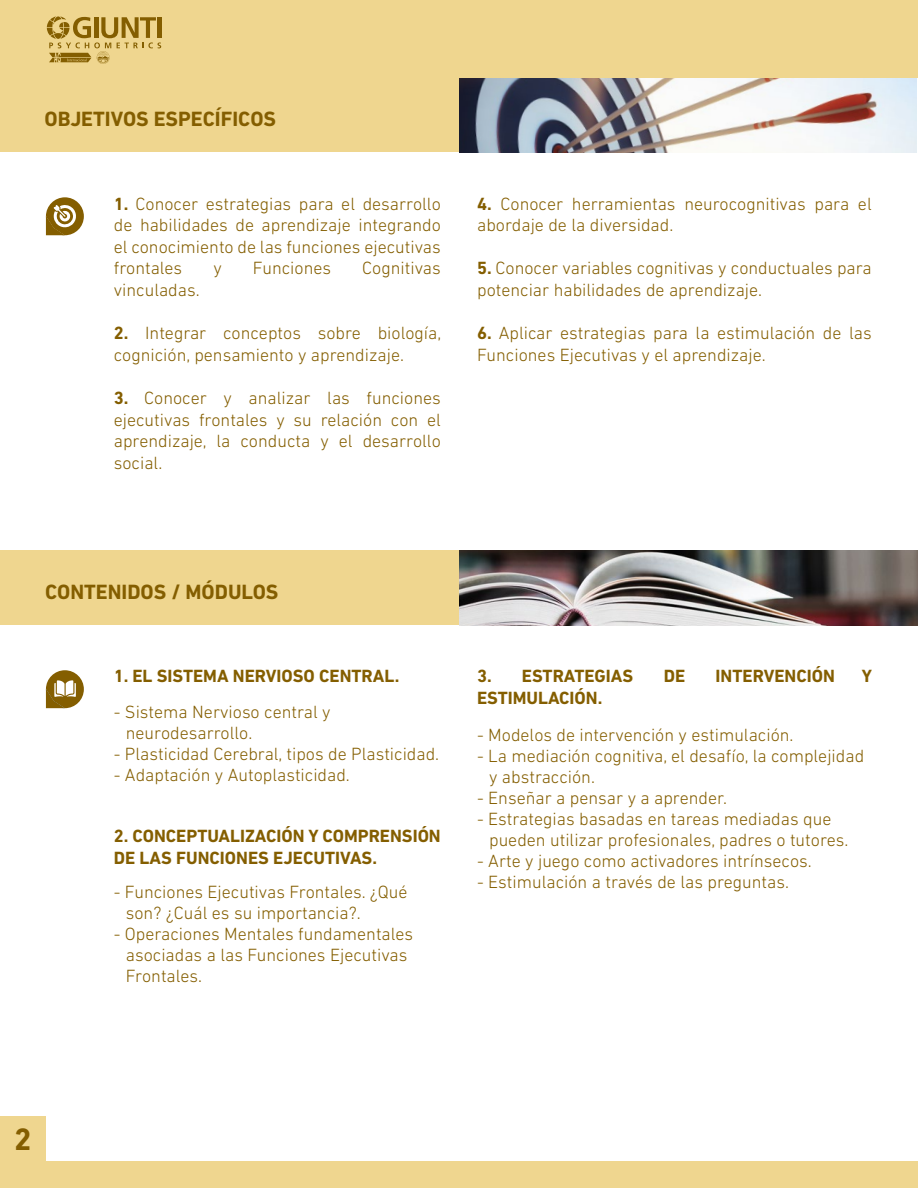
<style>
.page{position:relative;width:918px;height:1188px;background:#fff}
.page>*{position:absolute;margin:0;border:0;box-sizing:border-box;transform-origin:0 0}
.t1{font:700 31.5px "DIN Next LT Pro";color:#845e00}
.t2{font:700 21px "DIN Next LT Pro";color:#845e00}
.t3{font:300 18px/21.6px "DIN Next LT Pro";color:#845e00}
.t4{font:700 18px/21.6px "DIN Next LT Pro";color:#845e00}
.s1{font-weight:700}
</style>
<div class="page">
<div style="left:0;top:77px;width:459px;height:75px;background:#efd68f"></div>
<img style="left:459px;top:77px;width:458px;height:75px">
<div style="left:0;top:550px;width:459px;height:75px;background:#efd68f"></div>
<img style="left:460px;top:550px;width:457px;height:75px">
<div style="left:0;top:0;width:918px;height:77px;background:#efd68f"></div>
<div style="left:0;top:1162px;width:918px;height:26px;background:#efd68f"></div>
<div style="left:0;top:1116px;width:46px;height:46px;background:#efd68f"></div>
<svg style="left:47px;top:16px;width:114px;height:48px"></svg>
<svg style="left:46px;top:197px;width:38px;height:38px"></svg>
<svg style="left:46px;top:670px;width:38px;height:38px"></svg>
<p class="t2" style="left:45px;top:106px;width:233px">OBJETIVOS ESPECÍFICOS</p>
<p class="t3" style="left:114px;top:192px;width:329px;text-align:justify"><span class="s1">1.</span> Conocer estrategias para el desarrollo de habilidades de aprendizaje integrando el conocimiento de las funciones ejecutivas frontales</p>
<p class="t3" style="left:213px;top:257px;width:10px">y</p>
<p class="t3" style="left:253px;top:257px;width:80px">Funciones</p>
<p class="t3" style="left:362px;top:257px;width:80px">Cognitivas</p>
<p class="t3" style="left:114px;top:279px;width:87px">vinculadas.</p>
<p class="t3" style="left:114px;top:322px;width:329px"><span class="s1">2.</span> Integrar conceptos sobre biología, cognición, pensamiento y aprendizaje.</p>
<p class="t3" style="left:114px;top:387px;width:329px;text-align:justify"><span class="s1">3.</span> Conocer y analizar las funciones ejecutivas frontales y su relación con el aprendizaje, la conducta y el desarrollo social.</p>
<p class="t3" style="left:477px;top:192px;width:396px"><span class="s1">4.</span> Conocer herramientas neurocognitivas para el abordaje de la diversidad.</p>
<p class="t3" style="left:477px;top:257px;width:396px"><span class="s1">5.</span> Conocer variables cognitivas y conductuales para potenciar habilidades de aprendizaje.</p>
<p class="t3" style="left:477px;top:322px;width:396px"><span class="s1">6.</span> Aplicar estrategias para la estimulación de las<br>Funciones Ejecutivas y el aprendizaje.</p>
<p class="t2" style="left:45px;top:579px;width:235px">CONTENIDOS / MÓDULOS</p>
<p class="t4" style="left:114px;top:666px;width:287px">1. EL SISTEMA NERVIOSO CENTRAL.</p>
<p class="t3" style="left:126px;top:701px;width:206px;line-height:21px;text-indent:-12px">- Sistema Nervioso central y neurodesarrollo.</p>
<p class="t3" style="left:114px;top:743px;width:327px">- Plasticidad Cerebral, tipos de Plasticidad.</p>
<p class="t3" style="left:114px;top:764px;width:238px">- Adaptación y Autoplasticidad.</p>
<p class="t4" style="left:114px;top:825px;width:328px">2. CONCEPTUALIZACIÓN Y COMPRENSIÓN<br>DE LAS FUNCIONES EJECUTIVAS.</p>
<p class="t3" style="left:126px;top:882px;width:283px;line-height:21px;text-indent:-12px">- Funciones Ejecutivas Frontales. ¿Qué son? ¿Cuál es su importancia?.</p>
<p class="t3" style="left:126px;top:924px;width:289px;line-height:21px;text-indent:-12px">- Operaciones Mentales fundamentales asociadas a las Funciones Ejecutivas<br>Frontales.</p>
<p class="t4" style="left:477px;top:665px;width:158px">3. ESTRATEGIAS</p>
<p class="t4" style="left:664px;top:665px;width:23px">DE</p>
<p class="t4" style="left:716px;top:665px;width:121px">INTERVENCIÓN</p>
<p class="t4" style="left:862px;top:665px;width:12px">Y</p>
<p class="t4" style="left:477px;top:687px;width:127px">ESTIMULACIÓN.</p>
<p class="t3" style="left:477px;top:723px;width:318px">- Modelos de intervención y estimulación.</p>
<p class="t3" style="left:489px;top:745px;width:377px;line-height:21px;text-indent:-12px">- La mediación cognitiva, el desafío, la complejidad y abstracción.</p>
<p class="t3" style="left:477px;top:786px;width:251px">- Enseñar a pensar y a aprender.</p>
<p class="t3" style="left:489px;top:808px;width:361px;line-height:21px;text-indent:-12px">- Estrategias basadas en tareas mediadas que pueden utilizar profesionales, padres o tutores.</p>
<p class="t3" style="left:477px;top:849px;width:336px">- Arte y juego como activadores intrínsecos.</p>
<p class="t3" style="left:477px;top:870px;width:313px">- Estimulación a través de las preguntas.</p>
<h1 class="t1" style="left:14px;top:1120px;width:19px">2</h1>
</div>
